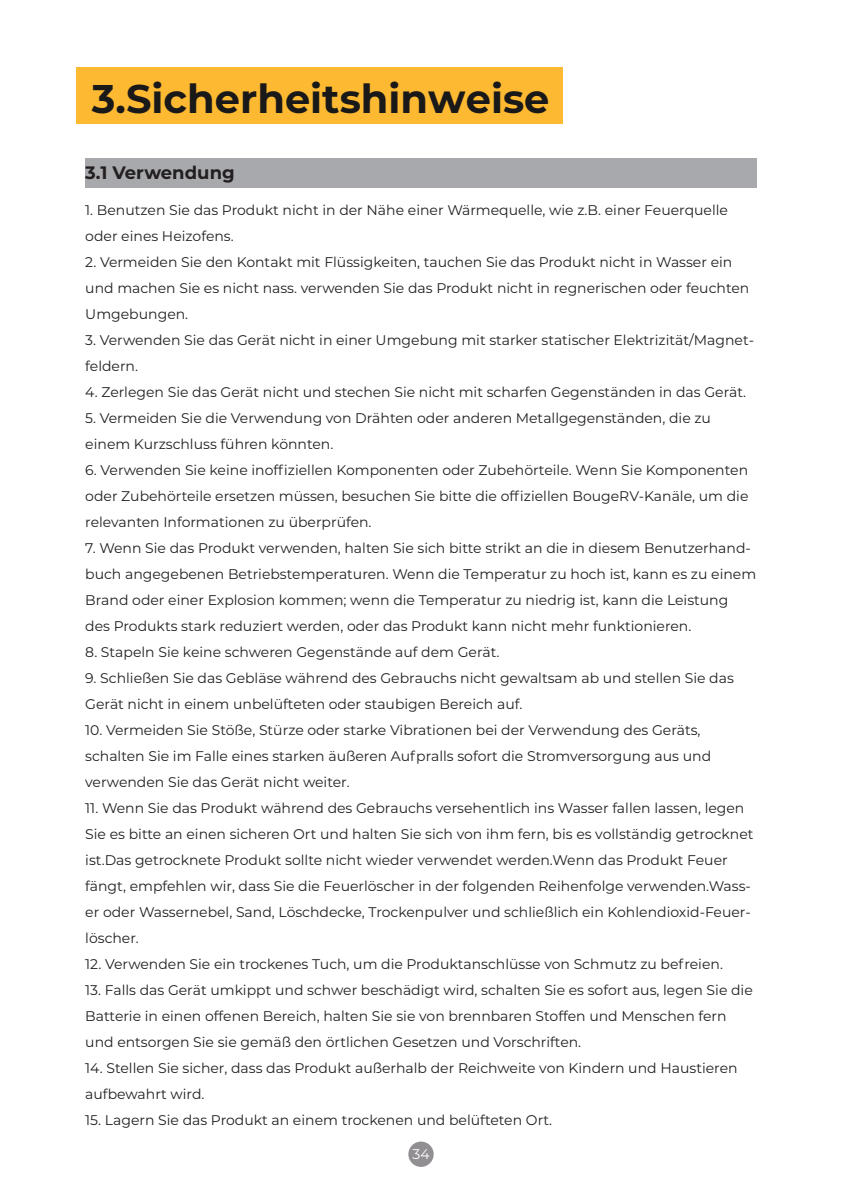
<style>
.page{position:relative;width:842px;height:1191px;background:#fff}
.page>*{position:absolute;margin:0;border:0;box-sizing:border-box;transform-origin:0 0}
.t1{font:700 40px "Montserrat";color:#191919}
.t2{font:700 18px "Montserrat";color:#231f20}
.t3{font:14px/26px "Montserrat";color:#231f20}
.t4{font:14px "Montserrat";color:#fff}
</style>
<div class="page">
<div style="left:408px;top:1141px;width:26px;height:25px;background:#928f93;border-radius:50%"></div>
<div style="left:76px;top:67px;width:487px;height:57px;background:#fdb931"></div>
<div style="left:85px;top:158px;width:672px;height:29px;background:#a8a9ad"></div>
<h1 class="t1" style="left:92px;top:70px;width:459px">3.Sicherheitshinweise</h1>
<p class="t2" style="left:85px;top:159px;width:151px">3.1 Verwendung</p>
<p class="t3" style="left:85px;top:196px;width:644px">1. Benutzen Sie das Produkt nicht in der Nähe einer Wärmequelle, wie z.B. einer Feuerquelle oder eines Heizofens.</p>
<p class="t3" style="left:85px;top:248px;width:665px">2. Vermeiden Sie den Kontakt mit Flüssigkeiten, tauchen Sie das Produkt nicht in Wasser ein und machen Sie es nicht nass. verwenden Sie das Produkt nicht in regnerischen oder feuchten<br>Umgebungen.</p>
<p class="t3" style="left:85px;top:326px;width:670px">3. Verwenden Sie das Gerät nicht in einer Umgebung mit starker statischer Elektrizität/Magnet&shy;feldern.</p>
<p class="t3" style="left:85px;top:378px;width:662px">4. Zerlegen Sie das Gerät nicht und stechen Sie nicht mit scharfen Gegenständen in das Gerät.</p>
<p class="t3" style="left:85px;top:404px;width:627px">5. Vermeiden Sie die Verwendung von Drähten oder anderen Metallgegenständen, die zu einem Kurzschluss führen könnten.</p>
<p class="t3" style="left:85px;top:456px;width:665px;text-align:justify">6. Verwenden Sie keine inoffiziellen Komponenten oder Zubehörteile. Wenn Sie Komponenten oder Zubehörteile ersetzen müssen, besuchen Sie bitte die offiziellen BougeRV-Kanäle, um die relevanten Informationen zu überprüfen.</p>
<p class="t3" style="left:85px;top:534px;width:672px">7. Wenn Sie das Produkt verwenden, halten Sie sich bitte strikt an die in diesem Benutzerhand&shy;buch angegebenen Betriebstemperaturen. Wenn die Temperatur zu hoch ist, kann es zu einem Brand oder einer Explosion kommen; wenn die Temperatur zu niedrig ist, kann die Leistung des Produkts stark reduziert werden, oder das Produkt kann nicht mehr funktionieren.</p>
<p class="t3" style="left:85px;top:638px;width:416px">8. Stapeln Sie keine schweren Gegenstände auf dem Gerät.</p>
<p class="t3" style="left:85px;top:664px;width:650px">9. Schließen Sie das Gebläse während des Gebrauchs nicht gewaltsam ab und stellen Sie das<br>Gerät nicht in einem unbelüfteten oder staubigen Bereich auf.</p>
<p class="t3" style="left:85px;top:716px;width:627px">10. Vermeiden Sie Stöße, Stürze oder starke Vibrationen bei der Verwendung des Geräts, schalten Sie im Falle eines starken äußeren Aufpralls sofort die Stromversorgung aus und verwenden Sie das Gerät nicht weiter.</p>
<p class="t3" style="left:85px;top:794px;width:670px">11. Wenn Sie das Produkt während des Gebrauchs versehentlich ins Wasser fallen lassen, legen Sie es bitte an einen sicheren Ort und halten Sie sich von ihm fern, bis es vollständig getrocknet ist.Das getrocknete Produkt sollte nicht wieder verwendet werden.Wenn das Produkt Feuer fängt, empfehlen wir, dass Sie die Feuerlöscher in der folgenden Reihenfolge verwenden.Wass&shy;er oder Wassernebel, Sand, Löschdecke, Trockenpulver und schließlich ein Kohlendioxid-Feuer&shy;löscher.</p>
<p class="t3" style="left:85px;top:950px;width:639px">12. Verwenden Sie ein trockenes Tuch, um die Produktanschlüsse von Schmutz zu befreien.</p>
<p class="t3" style="left:85px;top:976px;width:669px">13. Falls das Gerät umkippt und schwer beschädigt wird, schalten Sie es sofort aus, legen Sie die<br>Batterie in einen offenen Bereich, halten Sie sie von brennbaren Stoffen und Menschen fern und entsorgen Sie sie gemäß den örtlichen Gesetzen und Vorschriften.</p>
<p class="t3" style="left:85px;top:1054px;width:654px">14. Stellen Sie sicher, dass das Produkt außerhalb der Reichweite von Kindern und Haustieren aufbewahrt wird.</p>
<p class="t3" style="left:85px;top:1106px;width:468px">15. Lagern Sie das Produkt an einem trockenen und belüfteten Ort.</p>
<p class="t4" style="left:412px;top:1144px;width:19px">34</p>
</div>
